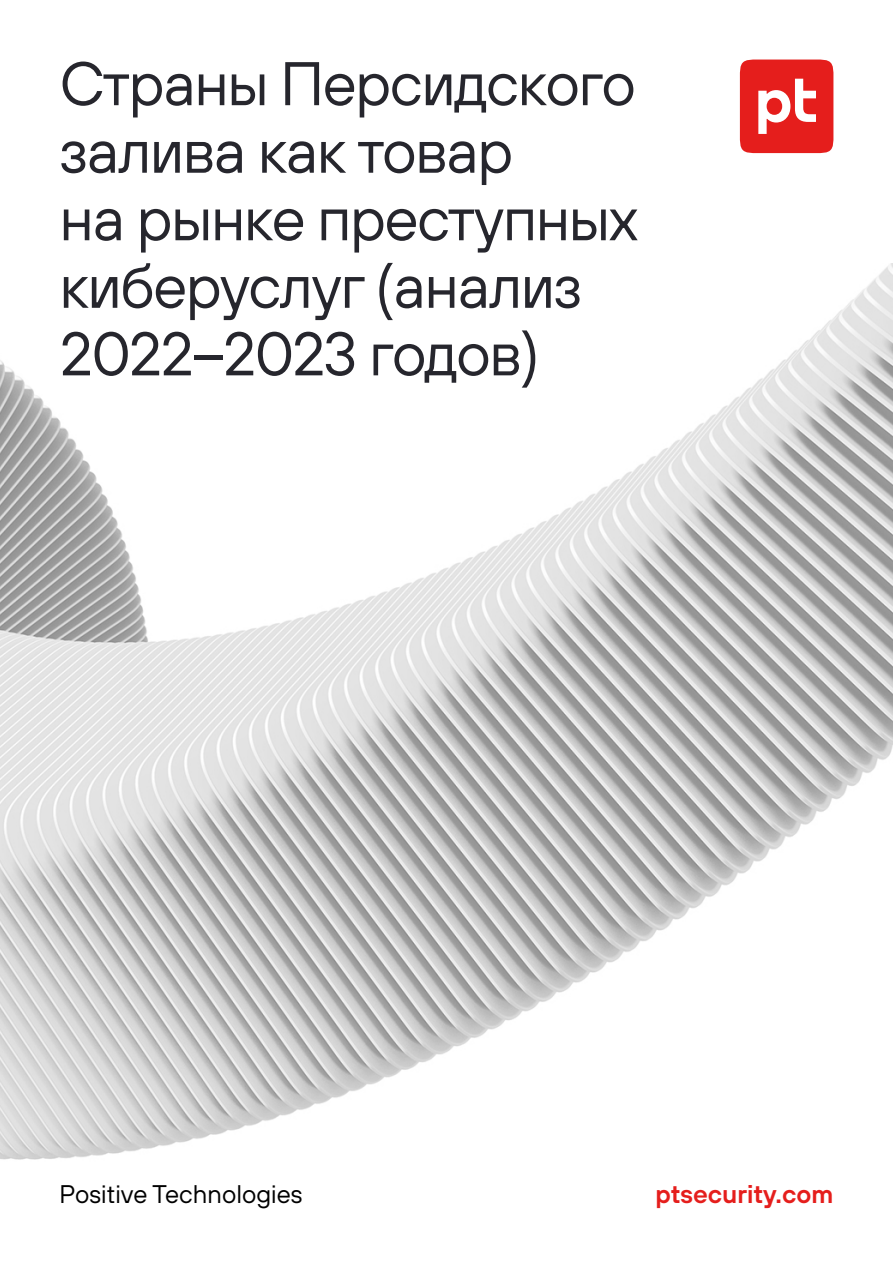
<style>
.page{position:relative;width:893px;height:1263px;background:#fff}
.page>*{position:absolute;margin:0;border:0;box-sizing:border-box;transform-origin:0 0}
.t1{font:61.5px/67.5px "TT Positive";letter-spacing:-.02em;color:#26262d}
.t2{font:25.5px "TT Positive";color:#000}
.t3{font:25.5px "TT Positive Dm Bd";color:#e51e1c}
</style>
<div class="page">
<img style="left:0;top:264px;width:893px;height:896px">
<svg style="left:740px;top:60px;width:93px;height:93px;background:#e94241"></svg>
<p class="t1" style="left:60px;top:49px;width:580px">Страны Персидского залива как товар<br>на рынке преступных киберуслуг (анализ<br>2022–2023 годов)</p>
<p class="t2" style="left:60px;top:1178px;width:244px">Positive Technologies</p>
<p class="t3" style="left:655px;top:1178px;width:179px">ptsecurity.com</p>
</div>
